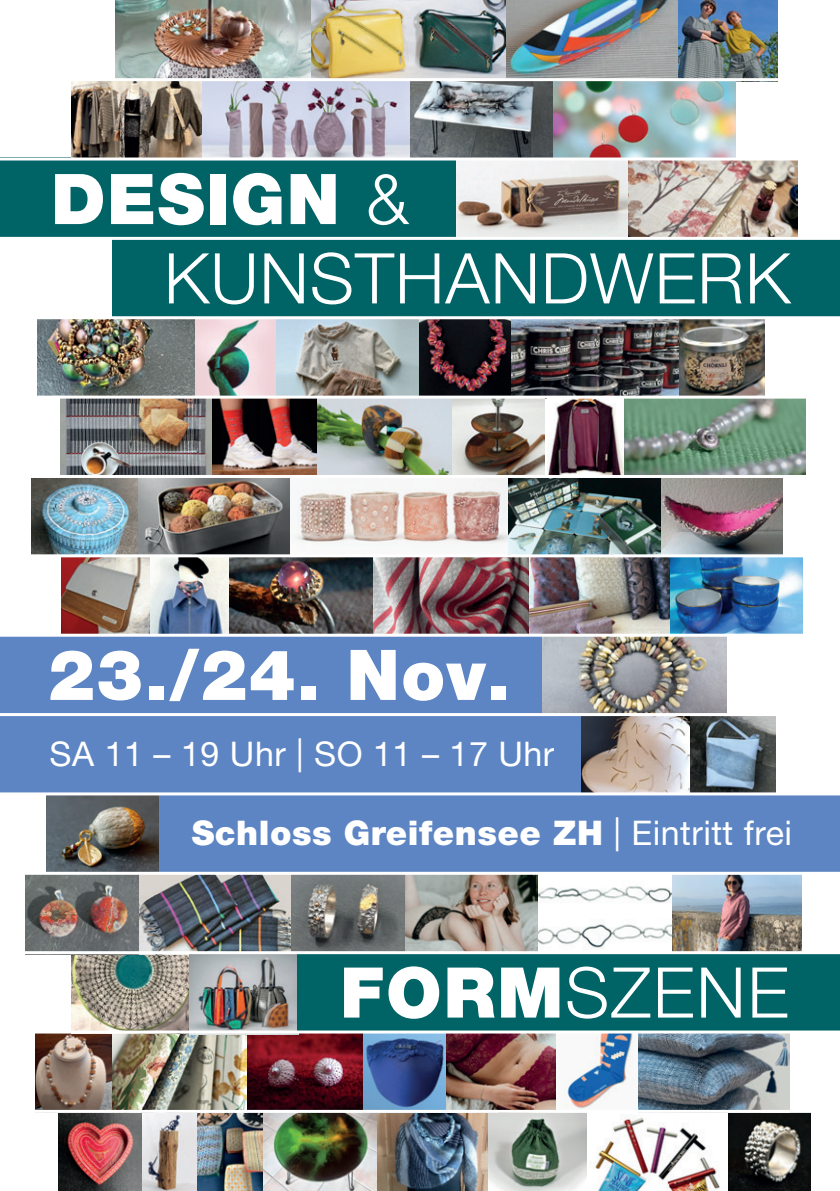
<style>
.page{position:relative;width:840px;height:1191px;background:#fff}
.page>*{position:absolute;margin:0;border:0;box-sizing:border-box;transform-origin:0 0}
.t1{font:300 70px "Helvetica Neue LT Pro";letter-spacing:.015em;color:#fff}
.t2{font:900 70px "Helvetica Neue LT Pro";letter-spacing:.02em;color:#fff}
.t3{font:900 34px "Helvetica Neue LT Pro";letter-spacing:.015em;color:#fff}
.t4{font:34px "Helvetica Neue LT Pro";letter-spacing:.015em;color:#fff}
.s1{font-weight:300}
.s2{font-weight:400}
.s3{font-weight:900}
</style>
<div class="page">
<img style="left:554px;top:1033px;width:80px;height:76px">
<img style="left:510px;top:319px;width:168px;height:76px">
<img style="left:62px;top:557px;width:311px;height:76px">
<img style="left:451px;top:398px;width:93px;height:77px">
<img style="left:487px;top:1112px;width:99px;height:79px">
<img style="left:38px;top:319px;width:380px;height:76px">
<img style="left:246px;top:1033px;width:308px;height:76px">
<img style="left:678px;top:319px;width:86px;height:76px">
<img style="left:728px;top:1112px;width:82px;height:79px">
<img style="left:262px;top:1112px;width:225px;height:79px">
<img style="left:47px;top:795px;width:112px;height:76px">
<img style="left:537px;top:874px;width:135px;height:77px">
<img style="left:541px;top:636px;width:185px;height:77px">
<img style="left:116px;top:0;width:390px;height:78px">
<div style="left:0;top:635px;width:541px;height:79px;background:#5d85c3"></div>
<div style="left:0;top:158px;width:455px;height:79px;background:#006366"></div>
<img style="left:141px;top:1112px;width:121px;height:79px">
<img style="left:58px;top:1112px;width:83px;height:79px">
<img style="left:591px;top:1115px;width:129px;height:76px">
<img style="left:677px;top:0;width:100px;height:78px">
<img style="left:60px;top:398px;width:254px;height:77px">
<img style="left:373px;top:557px;width:428px;height:76px">
<img style="left:580px;top:716px;width:109px;height:76px">
<img style="left:404px;top:874px;width:133px;height:77px">
<img style="left:689px;top:716px;width:86px;height:76px">
<img style="left:418px;top:319px;width:92px;height:76px">
<img style="left:35px;top:1033px;width:211px;height:76px">
<img style="left:638px;top:1033px;width:150px;height:76px">
<img style="left:627px;top:160px;width:170px;height:77px">
<img style="left:623px;top:398px;width:181px;height:77px">
<img style="left:314px;top:398px;width:137px;height:77px">
<img style="left:72px;top:954px;width:117px;height:76px">
<img style="left:547px;top:398px;width:76px;height:77px">
<img style="left:506px;top:0;width:171px;height:78px">
<img style="left:31px;top:478px;width:107px;height:76px">
<img style="left:294px;top:478px;width:214px;height:66px">
<img style="left:413px;top:81px;width:321px;height:76px">
<img style="left:72px;top:81px;width:341px;height:76px">
<img style="left:138px;top:478px;width:152px;height:76px">
<img style="left:508px;top:478px;width:273px;height:76px">
<svg style="left:456px;top:161px;width:171px;height:76px"></svg>
<div style="left:0;top:715px;width:580px;height:79px;background:#5d85c3"></div>
<div style="left:159px;top:794px;width:680px;height:79px;background:#5d85c3"></div>
<div style="left:112px;top:240px;width:727px;height:79px;background:#006366"></div>
<img style="left:138px;top:874px;width:153px;height:77px">
<img style="left:25px;top:874px;width:113px;height:77px">
<img style="left:291px;top:874px;width:113px;height:77px">
<img style="left:672px;top:874px;width:128px;height:77px">
<img style="left:189px;top:954px;width:110px;height:80px">
<div style="left:298px;top:952px;width:541px;height:80px;background:#006366"></div>
<hr style="left:0;top:157px;width:839px;height:3px;background:#fff">
<hr style="left:0;top:316px;width:839px;height:3px;background:#fff">
<hr style="left:0;top:633px;width:839px;height:3px;background:#fff">
<hr style="left:0;top:713px;width:839px;height:3px;background:#fff">
<hr style="left:0;top:792px;width:839px;height:3px;background:#fff">
<hr style="left:0;top:871px;width:839px;height:3px;background:#fff">
<hr style="left:0;top:951px;width:839px;height:3px;background:#fff">
<hr style="left:0;top:1030px;width:839px;height:3px;background:#fff">
<h1 class="t2" style="left:51px;top:157px;width:359px">DESIGN <span class="s1">&amp;</span></h1>
<h1 class="t1" style="left:164px;top:236px;width:627px">KUNSTHANDWERK</h1>
<h1 class="t2" style="left:48px;top:633px;width:463px">23./24. Nov.</h1>
<p class="t4" style="left:50px;top:733px;width:506px">SA 11 – 19 Uhr | SO 11 – 17 Uhr</p>
<p class="t3" style="left:192px;top:812px;width:601px">Schloss Greifensee ZH <span class="s2">| Eintritt frei</span></p>
<h1 class="t1" style="left:340px;top:950px;width:450px"><span class="s3">FORM</span>SZENE</h1>
</div>
